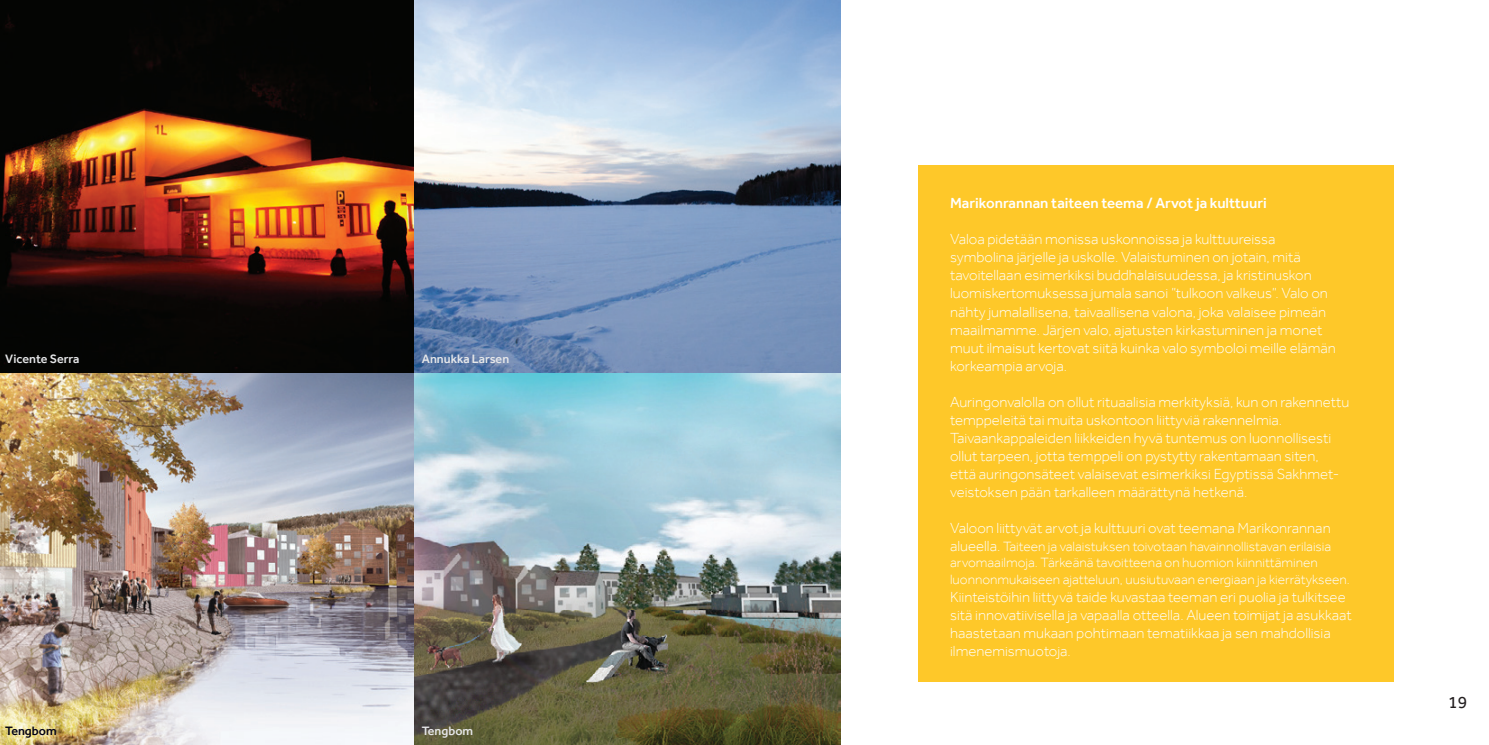
<style>
.page{position:relative;width:1489px;height:745px;background:#fff}
.page>*{position:absolute;margin:0;border:0;box-sizing:border-box;transform-origin:0 0}
.t1{font:17.5px "Effra";color:#231f20}
.t2{font:300 15px/18px "Effra";color:#fff}
.t3{font:500 15px "Effra";color:#fff}
.t4{font:300 13.75px/16.5px "Effra";color:#fff}
.t5{font:500 12.5px "Effra";color:#e6e7e9}
.t6{font:500 12.5px "Effra";color:#000015}
.s1{font-size:15px}
</style>
<div class="page">
<img style="left:0;top:0;width:840px;height:744px">
<div style="left:918px;top:165px;width:475px;height:516px;background:#fec829"></div>
<p class="t5" style="left:5px;top:351px;width:76px">Vicente Serra</p>
<p class="t5" style="left:422px;top:351px;width:89px">Annukka Larsen</p>
<p class="t6" style="left:5px;top:723px;width:53px">Tengbom</p>
<p class="t5" style="left:422px;top:723px;width:53px">Tengbom</p>
<p class="t3" style="left:950px;top:194px;width:318px">Marikonrannan taiteen teema / Arvot ja kulttuuri</p>
<p class="t2" style="left:950px;top:230px;width:387px">Valoa pidetään monissa uskonnoissa ja kulttuureissa symbolina järjelle ja uskolle. Valaistuminen on jotain, mitä tavoitellaan esimerkiksi buddhalaisuudessa, ja kristinuskon luomiskertomuksessa jumala sanoi ”tulkoon valkeus”. Valo on nähty jumalallisena, taivaallisena valona, joka valaisee pimeän maailmamme. Järjen valo, ajatusten kirkastuminen ja monet muut ilmaisut kertovat siitä kuinka valo symboloi meille elämän korkeampia arvoja.</p>
<p class="t2" style="left:950px;top:392px;width:401px">Auringonvalolla on ollut rituaalisia merkityksiä, kun on rakennettu temppeleitä tai muita uskontoon liittyviä rakennelmia.<br>Taivaankappaleiden liikkeiden hyvä tuntemus on luonnollisesti ollut tarpeen, jotta temppeli on pystytty rakentamaan siten,<br>että auringonsäteet valaisevat esimerkiksi Egyptissä Sakhmet&shy;veistoksen pään tarkalleen määrättynä hetkenä.</p>
<p class="t2" style="left:950px;top:518px;width:382px">Valoon liittyvät arvot ja kulttuuri ovat teemana Marikonrannan</p>
<p class="t4" style="left:950px;top:537px;width:401px"><span class="s1">alueella.</span> Taiteen ja valaistuksen toivotaan havainnollistavan erilaisia arvomaailmoja. Tärkeänä tavoitteena on huomion kiinnittäminen luonnonmukaiseen ajatteluun, uusiutuvaan energiaan ja kierrätykseen.</p>
<p class="t2" style="left:950px;top:587px;width:403px">Kiinteistöihin liittyvä taide kuvastaa teeman eri puolia ja tulkitsee sitä innovatiivisella ja vapaalla otteella. Alueen toimijat ja asukkaat haastetaan mukaan pohtimaan tematiikkaa ja sen mahdollisia ilmenemismuotoja.</p>
<p class="t1" style="left:1447px;top:691px;width:21px">19</p>
</div>
